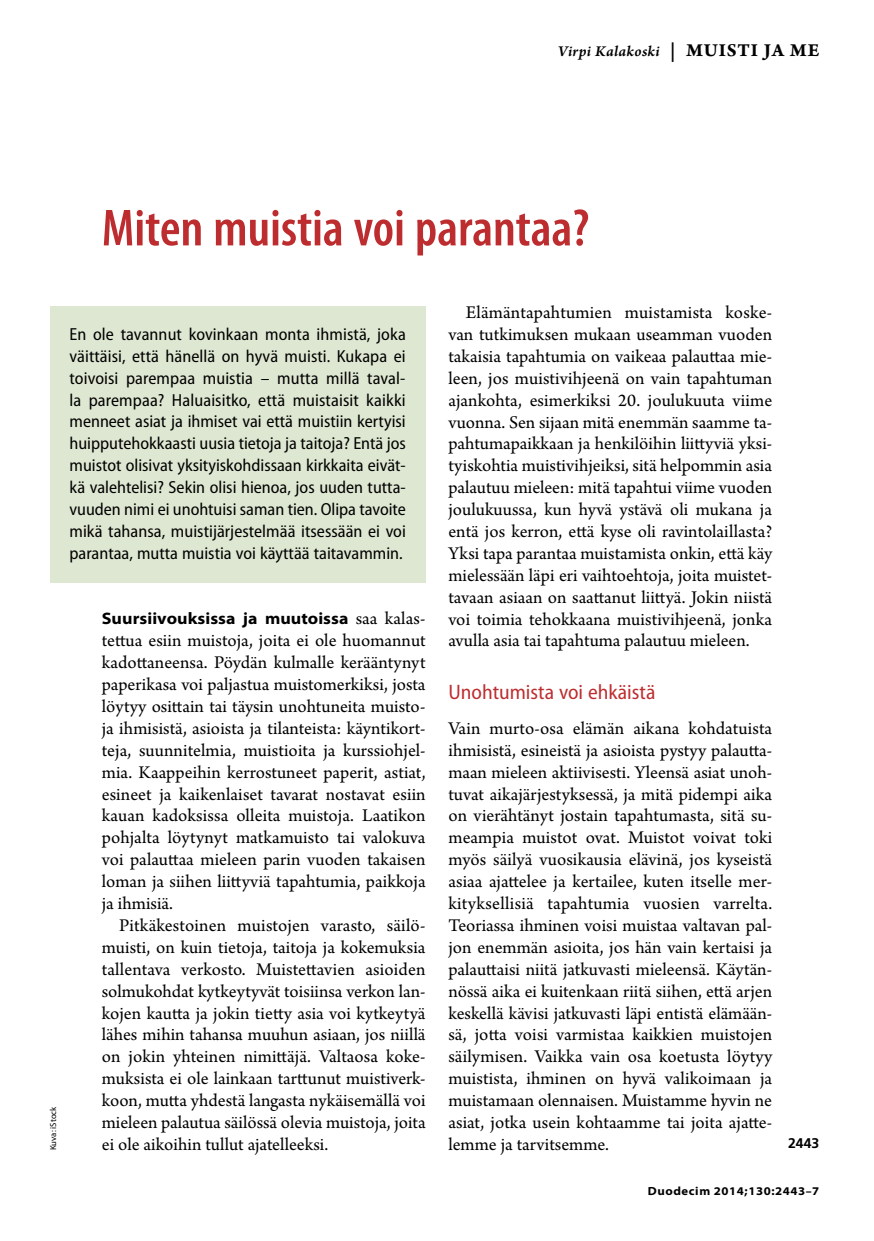
<style>
.page{position:relative;width:874px;height:1241px;background:#fff}
.page>*{position:absolute;margin:0;border:0;box-sizing:border-box;transform-origin:0 0}
.t1{font:600 condensed 52.5px "Myriad Pro";color:#bd2d2f}
.t2{font:semi-condensed 21px "Myriad Pro";color:#bd2d2f}
.t3{font:18.9px/21.9px "Arno Pro";color:#000;text-align:justify}
.t4{font:semi-condensed 17.5px/21.9px "Myriad Pro";color:#000;text-align:justify}
.t5{font:700 semi-expanded 16.62px "Myriad Pro";letter-spacing:.005em;color:#000}
.t6{font:15.75px "Arno Pro Smbd Italic Sm Text";letter-spacing:.02em;color:#000}
.t7{font:700 14px "Frutiger LT Std";color:#000}
.t8{font:700 semi-expanded 11.9px "Myriad Pro";letter-spacing:.05em;color:#000}
.t9{font:8.75px "Myriad Pro";color:#000}
.s1{font-family:"Arno Pro Bold Sm Text";font-size:19.25px}
.s2{font-family:"Arno Pro";font-weight:400;font-stretch:normal;font-size:18.9px}
</style>
<div class="page">
<div style="left:50px;top:306px;width:375px;height:277px;background:#dee7d1"></div>
<p class="t6" style="left:558px;top:42px;width:262px">Virpi Kalakoski <span class="s1">| MUISTI JA ME</span></p>
<h1 class="t1" style="left:102px;top:195px;width:488px">Miten muistia voi parantaa?</h1>
<p class="t4" style="left:69px;top:323px;width:338px">En ole tavannut kovinkaan monta ihmistä, joka väittäisi, että hänellä on hyvä muisti. Kukapa ei toivoisi parempaa muistia – mutta millä taval&shy;la parempaa? Haluaisitko, että muistaisit kaikki menneet asiat ja ihmiset vai että muistiin kertyisi huipputehokkaasti uusia tietoja ja taitoja? Entä jos muistot olisivat yksityiskohdissaan kirkkaita eivät&shy;kä valehtelisi? Sekin olisi hienoa, jos uuden tutta&shy;vuuden nimi ei unohtuisi saman tien. Olipa tavoite mikä tahansa, muistijärjestelmää itsessään ei voi parantaa, mutta muistia voi käyttää taitavammin.</p>
<p class="t9" style="left:48px;top:1150px;width:45px;rotate:-90deg">Kuva: iStock</p>
<p class="t5" style="left:102px;top:607px;width:325px">Suursiivouksissa ja muutoissa <span class="s2">saa kalas-</span></p>
<p class="t3" style="left:102px;top:630px;width:325px">tettua esiin muistoja, joita ei ole huomannut kadottaneensa. Pöydän kulmalle kerääntynyt paperikasa voi paljastua muistomerkiksi, josta löytyy osittain tai täysin unohtuneita muisto&shy;ja ihmisistä, asioista ja tilanteista: käyntikort&shy;teja, suunnitelmia, muistioita ja kurssiohjel&shy;mia. Kaappeihin kerrostuneet paperit, astiat, esineet ja kaikenlaiset tavarat nostavat esiin kauan kadoksissa olleita muistoja. Laatikon pohjalta löytynyt matkamuisto tai valokuva voi palauttaa mieleen parin vuoden takaisen loman ja siihen liittyviä tapahtumia, paikkoja ja ihmisiä.</p>
<p class="t3" style="left:102px;top:915px;width:325px;text-indent:17px">Pitkäkestoinen muistojen varasto, säilö&shy;muisti, on kuin tietoja, taitoja ja kokemuksia tallentava verkosto. Muistettavien asioiden solmukohdat kytkeytyvät toisiinsa verkon lan&shy;kojen kautta ja jokin tietty asia voi kytkeytyä lähes mihin tahansa muuhun asiaan, jos niillä on jokin yhteinen nimittäjä. Valtaosa koke&shy;muksista ei ole lainkaan tarttunut muistiverk&shy;koon, mutta yhdestä langasta nykäisemällä voi mieleen palautua säilössä olevia muistoja, joita ei ole aikoihin tullut ajatelleeksi.</p>
<p class="t3" style="left:448px;top:302px;width:325px;text-indent:17px">Elämäntapahtumien muistamista koske&shy;van tutkimuksen mukaan useamman vuoden takaisia tapahtumia on vaikeaa palauttaa mie&shy;leen, jos muistivihjeenä on vain tapahtuman ajankohta, esimerkiksi 20. joulukuuta viime vuonna. Sen sijaan mitä enemmän saamme ta&shy;pahtumapaikkaan ja henkilöihin liittyviä yksi&shy;tyiskohtia muistivihjeiksi, sitä helpommin asia palautuu mieleen: mitä tapahtui viime vuoden joulukuussa, kun hyvä ystävä oli mukana ja entä jos kerron, että kyse oli ravintolaillasta?<br>Yksi tapa parantaa muistamista onkin, että käy mielessään läpi eri vaihtoehtoja, joita muistet&shy;tavaan asiaan on saattanut liittyä. Jokin niistä voi toimia tehokkaana muistivihjeenä, jonka avulla asia tai tapahtuma palautuu mieleen.</p>
<p class="t2" style="left:448px;top:679px;width:208px">Unohtumista voi ehkäistä</p>
<p class="t3" style="left:448px;top:718px;width:325px">Vain murto-osa elämän aikana kohdatuista ihmisistä, esineistä ja asioista pystyy palautta&shy;maan mieleen aktiivisesti. Yleensä asiat unoh&shy;tuvat aikajärjestyksessä, ja mitä pidempi aika on vierähtänyt jostain tapahtumasta, sitä su&shy;meampia muistot ovat. Muistot voivat toki myös säilyä vuosikausia elävinä, jos kyseistä asiaa ajattelee ja kertailee, kuten itselle mer&shy;kityksellisiä tapahtumia vuosien varrelta.<br>Teoriassa ihminen voisi muistaa valtavan pal&shy;jon enemmän asioita, jos hän vain kertaisi ja palauttaisi niitä jatkuvasti mieleensä. Käytän&shy;nössä aika ei kuitenkaan riitä siihen, että arjen keskellä kävisi jatkuvasti läpi entistä elämään&shy;sä, jotta voisi varmistaa kaikkien muistojen säilymisen. Vaikka vain osa koetusta löytyy muistista, ihminen on hyvä valikoimaan ja muistamaan olennaisen. Muistamme hyvin ne asiat, jotka usein kohtaamme tai joita ajatte&shy;lemme ja tarvitsemme.</p>
<p class="t7" style="left:787px;top:1134px;width:33px">2443</p>
<p class="t8" style="left:647px;top:1182px;width:173px">Duodecim 2014;130:2443–7</p>
</div>
